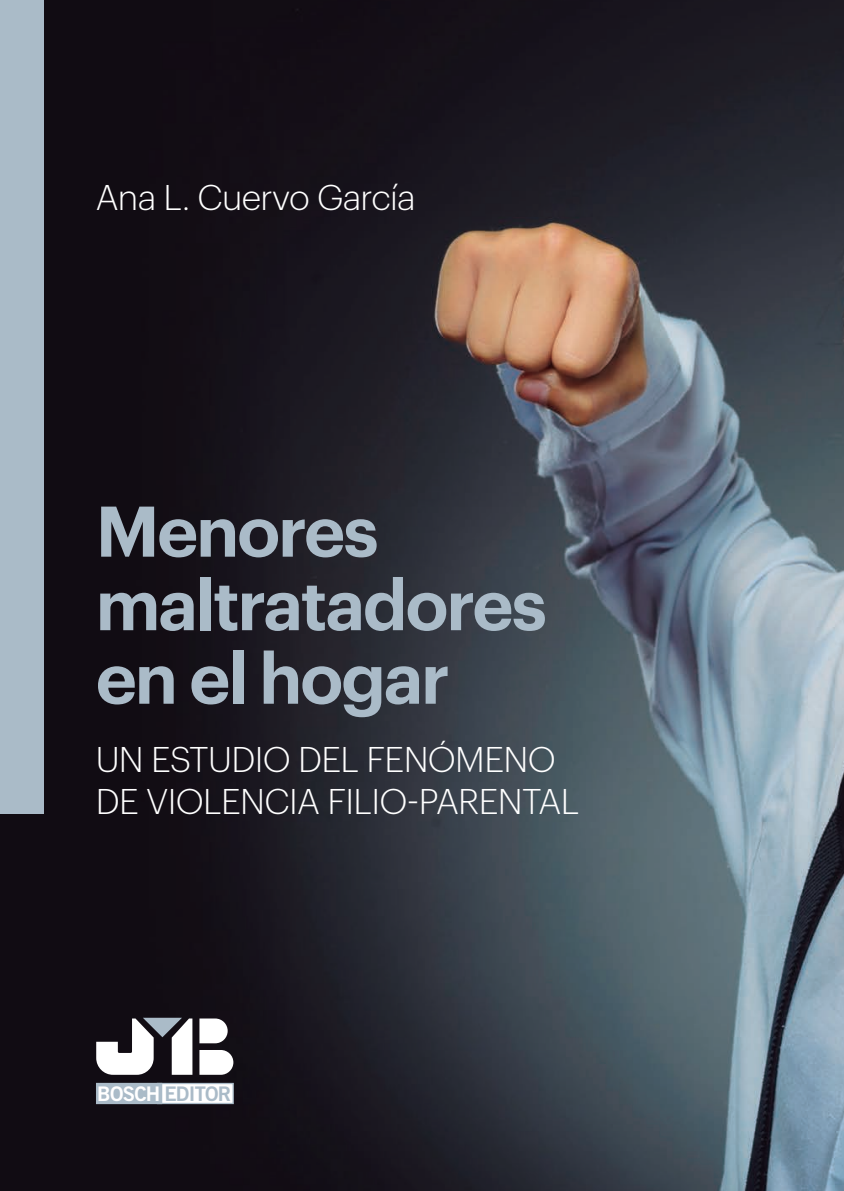
<style>
.page{position:relative;width:844px;height:1191px;background:#fff}
.page>*{position:absolute;margin:0;border:0;box-sizing:border-box;transform-origin:0 0}
.t1{font:600 70px/73.5px "Graphik";letter-spacing:-.03em;color:#aabbc8}
.t2{font:300 35px/42px "Graphik";letter-spacing:-.02em;color:#fff}
.t3{font:20.12px "Trade Gothic LT Std Bd 2";letter-spacing:-.035em;color:#aabbc8}
.s1{color:#fff}
</style>
<div class="page">
<img style="left:0;top:0;width:843px;height:1191px">
<svg style="left:95px;top:1015px;width:139px;height:61px"></svg>
<div style="left:157px;top:1083px;width:76px;height:20px;background:#fff"></div>
<div style="left:157px;top:1082px;width:77px;height:22px;border:1px solid #aabbc8"></div>
<div style="left:97px;top:1083px;width:64px;height:20px;background:#aabbc8"></div>
<div style="left:96px;top:1082px;width:66px;height:22px;border:1px solid #aabbc8"></div>
<div style="left:0;top:0;width:43px;height:814px;background:#aabbc8"></div>
<p class="t2" style="left:96px;top:173px;width:321px">Ana L. Cuervo García</p>
<h1 class="t1" style="left:96px;top:488px;width:452px">Menores maltratadores en el hogar</h1>
<p class="t2" style="left:96px;top:735px;width:485px">UN ESTUDIO DEL FENÓMENO<br>DE VIOLENCIA FILIO-PARENTAL</p>
<p class="t3" style="left:97px;top:1081px;width:135px"><span class="s1">BOSCH</span> EDITOR</p>
</div>
